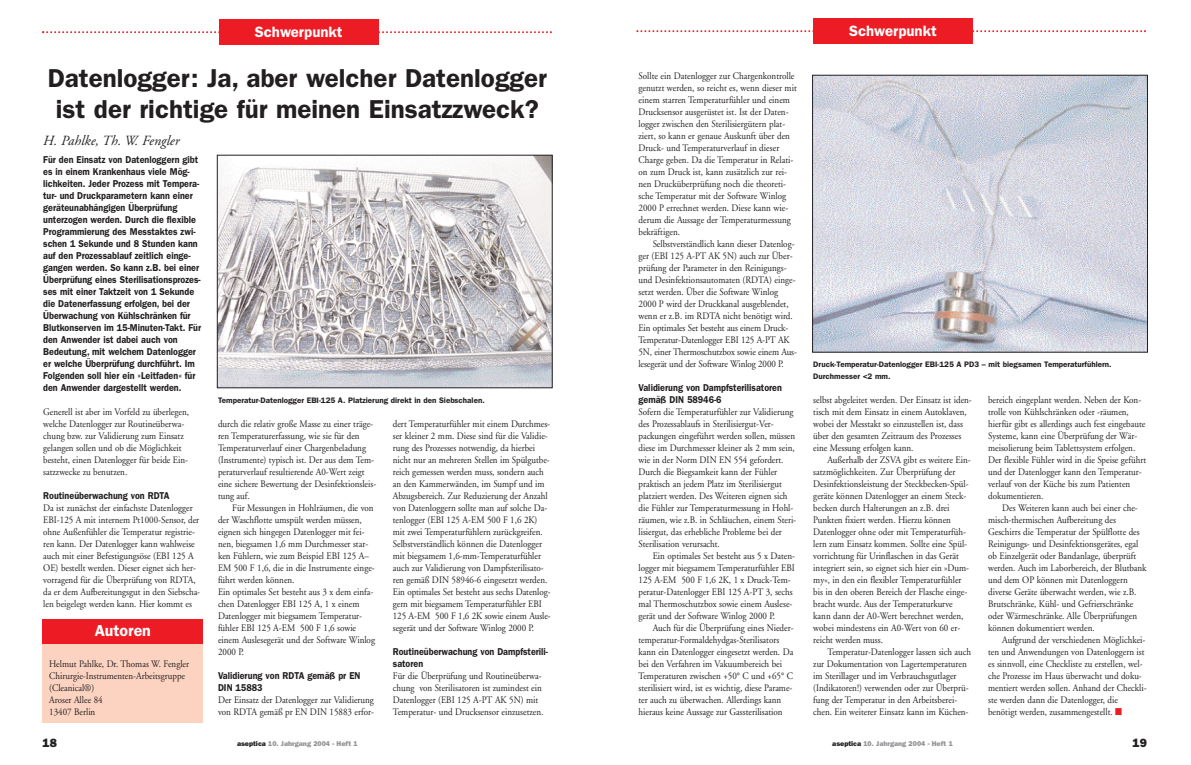
<style>
.page{position:relative;width:1191px;height:765px;background:#fff}
.page>*{position:absolute;margin:0;border:0;box-sizing:border-box;transform-origin:0 0}
.t1{font:600 26px/31.2px "Franklin Gothic";color:#231f20;text-align:center}
.t2{font:600 16px "Franklin Gothic";color:#fff}
.t3{font:600 15px "Franklin Gothic";color:#fff}
.t4{font:italic 14px "Adobe Garamond";color:#231f20}
.t5{font:800 12px "Franklin Gothic";color:#231f20}
.t6{font:10px/12px "Adobe Garamond";color:#231f20;scale:.9 1}
.t7{font:600 10px/12px "Franklin Gothic";color:#231f20;scale:.9 1}
.t8{font:600 8px/12px "Franklin Gothic";color:#231f20}
.t9{font:800 7px "Franklin Gothic";color:#939598}
.s1{color:#231f20}
.s2{color:#ed1c24}
</style>
<div class="page">
<svg style="left:636px;top:30px;width:510px;height:2px"></svg>
<div style="left:813px;top:19px;width:160px;height:25px;background:#ed1c24"></div>
<svg style="left:42px;top:31px;width:510px;height:2px"></svg>
<div style="left:219px;top:20px;width:160px;height:25px;background:#ed1c24"></div>
<div style="left:43px;top:623px;width:160px;height:100px;background:#fcd3c1"></div>
<div style="left:43px;top:620px;width:160px;height:24px;background:#ed1c24"></div>
<img style="left:219px;top:157px;width:331px;height:229px">
<div style="left:217px;top:155px;width:335px;height:233px;border:1px solid #231f20"></div>
<img style="left:814px;top:77px;width:332px;height:273px">
<div style="left:812px;top:75px;width:336px;height:277px;border:1px solid #231f20"></div>
<h3 class="t3" style="left:255px;top:26px;width:89px">Schwerpunkt</h3>
<h1 class="t1" style="left:48px;top:65px;width:501px">Datenlogger: Ja, aber welcher Datenlogger ist der richtige für meinen Einsatzzweck?</h1>
<h3 class="t4" style="left:43px;top:135px;width:138px">H. Pahlke, Th. W. Fengler</h3>
<p class="t7" style="left:43px;top:155px;width:177px">Für den Einsatz von Datenloggern gibt es in einem Krankenhaus viele Mög&shy;lichkeiten. Jeder Prozess mit Tempera&shy;tur- und Druckparametern kann einer geräteunabhängigen Überprüfung unterzogen werden. Durch die flexible Programmierung des Messtaktes zwi&shy;schen 1 Sekunde und 8 Stunden kann auf den Prozessablauf zeitlich einge&shy;gangen werden. So kann z.B. bei einer Überprüfung eines Sterilisationsprozes&shy;ses mit einer Taktzeit von 1 Sekunde die Datenerfassung erfolgen, bei der Überwachung von Kühlschränken für Blutkonserven im 15-Minuten-Takt. Für den Anwender ist dabei auch von Bedeutung, mit welchem Datenlogger er welche Überprüfung durchführt. Im Folgenden soll hier ein »Leitfaden« für den Anwender dargestellt werden.</p>
<p class="t6" style="left:43px;top:407px;width:163px">Generell ist aber im Vorfeld zu überlegen, welche Datenlogger zur Routineüberwa&shy;chung bzw. zur Validierung zum Einsatz gelangen sollen und ob die Möglichkeit besteht, einen Datenlogger für beide Ein&shy;satzzwecke zu benutzen.</p>
<p class="t7" style="left:43px;top:491px;width:142px">Routineüberwachung von RDTA</p>
<p class="t6" style="left:43px;top:503px;width:176px">Da ist zunächst der einfachste Datenlogger EBI-125 A mit internem Pt1000-Sensor, der ohne Außenfühler die Temperatur registrie&shy;ren kann. Der Datenlogger kann wahlweise auch mit einer Befestigungsöse (EBI 125 A OE) bestellt werden. Dieser eignet sich her&shy;vorragend für die Überprüfung von RDTA, da er dem Aufbereitungsgut in den Siebscha&shy;len beigelegt werden kann. Hier kommt es</p>
<p class="t8" style="left:218px;top:395px;width:268px">Temperatur-Datenlogger EBI-125 A. Platzierung direkt in den Siebschalen.</p>
<p class="t6" style="left:218px;top:419px;width:177px">durch die relativ große Masse zu einer träge&shy;ren Temperaturerfassung, wie sie für den Temperaturverlauf einer Chargenbeladung (Instrumente) typisch ist. Der aus dem Tem&shy;peraturverlauf resultierende A0-Wert zeigt eine sichere Bewertung der Desinfektionsleis&shy;tung auf.</p>
<p class="t6" style="left:218px;top:503px;width:176px;text-indent:14px">Für Messungen in Hohlräumen, die von der Waschflotte umspült werden müssen, eignen sich hingegen Datenlogger mit fei&shy;nen, biegsamen 1,6 mm Durchmesser star&shy;ken Fühlern, wie zum Beispiel EBI 125 A– EM 500 F 1,6, die in die Instrumente einge&shy;führt werden können.<br>Ein optimales Set besteht aus 3 x dem einfa&shy;chen Datenlogger EBI 125 A, 1 x einem Datenlogger mit biegsamem Temperatur&shy;fühler EBI 125 A-EM 500 F 1,6 sowie einem Auslesegerät und der Software Winlog 2000 P.</p>
<p class="t7" style="left:218px;top:671px;width:160px">Validierung von RDTA gemäß pr EN<br>DIN 15883</p>
<p class="t6" style="left:218px;top:695px;width:175px">Der Einsatz der Datenlogger zur Validierung von RDTA gemäß pr EN DIN 15883 erfor-</p>
<p class="t6" style="left:393px;top:419px;width:177px">dert Temperaturfühler mit einem Durchmes&shy;ser kleiner 2 mm. Diese sind für die Validie&shy;rung des Prozesses notwendig, da hierbei nicht nur an mehreren Stellen im Spülgutbe&shy;reich gemessen werden muss, sondern auch an den Kammerwänden, im Sumpf und im Abzugsbereich. Zur Reduzierung der Anzahl von Datenloggern sollte man auf solche Da&shy;tenlogger (EBI 125 A-EM 500 F 1,6 2K) mit zwei Temperaturfühlern zurückgreifen.<br>Selbstverständlich können die Datenlogger mit biegsamem 1,6-mm-Temperaturfühler auch zur Validierung von Dampfsterilisato&shy;ren gemäß DIN 58946-6 eingesetzt werden.<br>Ein optimales Set besteht aus sechs Datenlog&shy;gern mit biegsamem Temperaturfühler EBI 125 A-EM 500 F 1,6 2K sowie einem Ausle&shy;segerät und der Software Winlog 2000 P.</p>
<p class="t7" style="left:393px;top:647px;width:174px">Routineüberwachung von Dampfsterili&shy;satoren</p>
<p class="t6" style="left:393px;top:671px;width:169px">Für die Überprüfung und Routineüberwa&shy;chung von Sterilisatoren ist zumindest ein Datenlogger (EBI 125 A-PT AK 5N) mit Temperatur- und Drucksensor einzusetzen.</p>
<h2 class="t2" style="left:95px;top:625px;width:58px">Autoren</h2>
<p class="t6" style="left:49px;top:659px;width:157px">Helmut Pahlke, Dr. Thomas W. Fengler<br>Chirurgie-Instrumenten-Arbeitsgruppe (Cleanical®)<br>Aroser Allee 84<br>13407 Berlin</p>
<p class="t5" style="left:43px;top:739px;width:16px">18</p>
<p class="t9" style="left:237px;top:741px;width:122px"><span class="s1">aseptica</span> 10. Jahrgang 2004 - Heft 1</p>
<p class="t6" style="left:639px;top:71px;width:177px">Sollte ein Datenlogger zur Chargenkontrolle genutzt werden, so reicht es, wenn dieser mit einem starren Temperaturfühler und einem Drucksensor ausgerüstet ist. Ist der Daten&shy;logger zwischen den Sterilisiergütern plat&shy;ziert, so kann er genaue Auskunft über den Druck- und Temperaturverlauf in dieser Charge geben. Da die Temperatur in Relati&shy;on zum Druck ist, kann zusätzlich zur rei&shy;nen Drucküberprüfung noch die theoreti&shy;sche Temperatur mit der Software Winlog 2000 P errechnet werden. Diese kann wie&shy;derum die Aussage der Temperaturmessung bekräftigen.</p>
<p class="t6" style="left:639px;top:239px;width:178px;text-indent:14px">Selbstverständlich kann dieser Datenlog&shy;ger (EBI 125 A-PT AK 5N) auch zur Über&shy;prüfung der Parameter in den Reinigungs&shy;und Desinfektionsautomaten (RDTA) einge&shy;setzt werden. Über die Software Winlog 2000 P wird der Druckkanal ausgeblendet, wenn er z.B. im RDTA nicht benötigt wird.<br>Ein optimales Set besteht aus einem Druck-Temperatur-Datenlogger EBI 125 A-PT AK 5N, einer Thermoschutzbox sowie einem Aus&shy;lesegerät und der Software Winlog 2000 P.</p>
<p class="t7" style="left:639px;top:383px;width:161px">Validierung von Dampfsterilisatoren gemäß DIN 58946-6</p>
<p class="t6" style="left:639px;top:407px;width:177px">Sofern die Temperaturfühler zur Validierung des Prozessablaufs in Sterilisiergut-Ver&shy;packungen eingeführt werden sollen, müssen diese im Durchmesser kleiner als 2 mm sein, wie in der Norm DIN EN 554 gefordert.<br>Durch die Biegsamkeit kann der Fühler praktisch an jedem Platz im Sterilisiergut platziert werden. Des Weiteren eignen sich die Fühler zur Temperaturmessung in Hohl&shy;räumen, wie z.B. in Schläuchen, einem Steri&shy;lisiergut, das erhebliche Probleme bei der Sterilisation verursacht.</p>
<p class="t6" style="left:639px;top:551px;width:175px;text-indent:14px">Ein optimales Set besteht aus 5 x Daten&shy;logger mit biegsamem Temperaturfühler EBI 125 A-EM 500 F 1,6 2K, 1 x Druck-Tem&shy;peratur-Datenlogger EBI 125 A-PT 3, sechs mal Thermoschutzbox sowie einem Auslese&shy;gerät und der Software Winlog 2000 P.</p>
<p class="t6" style="left:639px;top:623px;width:174px;text-indent:14px">Auch für die Überprüfung eines Nieder&shy;temperatur-Formaldehydgas-Sterilisators kann ein Datenlogger eingesetzt werden. Da bei den Verfahren im Vakuumbereich bei Temperaturen zwischen +50° C und +65° C sterilisiert wird, ist es wichtig, diese Parame&shy;ter auch zu überwachen. Allerdings kann hieraus keine Aussage zur Gassterilisation</p>
<h3 class="t3" style="left:849px;top:25px;width:89px">Schwerpunkt</h3>
<p class="t8" style="left:813px;top:359px;width:300px">Druck-Temperatur-Datenlogger EBI-125 A PD3 – mit biegsamen Temperaturfühlern.<br>Durchmesser &lt;2 mm.</p>
<p class="t6" style="left:813px;top:395px;width:178px">selbst abgeleitet werden. Der Einsatz ist iden&shy;tisch mit dem Einsatz in einem Autoklaven, wobei der Messtakt so einzustellen ist, dass über den gesamten Zeitraum des Prozesses eine Messung erfolgen kann.</p>
<p class="t6" style="left:813px;top:455px;width:176px;text-indent:14px">Außerhalb der ZSVA gibt es weitere Ein&shy;satzmöglichkeiten. Zur Überprüfung der Desinfektionsleistung der Steckbecken-Spül&shy;geräte können Datenlogger an einem Steck&shy;becken durch Halterungen an z.B. drei Punkten fixiert werden. Hierzu können Datenlogger ohne oder mit Temperaturfüh&shy;lern zum Einsatz kommen. Sollte eine Spül&shy;vorrichtung für Urinflaschen in das Gerät integriert sein, so eignet sich hier ein »Dum&shy;my«, in den ein flexibler Temperaturfühler bis in den oberen Bereich der Flasche einge&shy;bracht wurde. Aus der Temperaturkurve kann dann der A0-Wert berechnet werden, wobei mindestens ein A0-Wert von 60 er&shy;reicht werden muss.</p>
<p class="t6" style="left:813px;top:647px;width:177px;text-indent:14px">Temperatur-Datenlogger lassen sich auch zur Dokumentation von Lagertemperaturen im Sterillager und im Verbrauchsgutlager (Indikatoren!) verwenden oder zur Überprü&shy;fung der Temperatur in den Arbeitsberei&shy;chen. Ein weiterer Einsatz kann im Küchen-</p>
<p class="t6" style="left:988px;top:395px;width:177px">bereich eingeplant werden. Neben der Kon&shy;trolle von Kühlschränken oder -räumen, hierfür gibt es allerdings auch fest eingebaute Systeme, kann eine Überprüfung der Wär&shy;meisolierung beim Tablettsystem erfolgen.<br>Der flexible Fühler wird in die Speise geführt und der Datenlogger kann den Temperatur&shy;verlauf von der Küche bis zum Patienten dokumentieren.</p>
<p class="t6" style="left:988px;top:503px;width:178px;text-indent:14px">Des Weiteren kann auch bei einer che&shy;misch-thermischen Aufbereitung des Geschirrs die Temperatur der Spülflotte des Reinigungs- und Desinfektionsgerätes, egal ob Einzelgerät oder Bandanlage, überprüft werden. Auch im Laborbereich, der Blutbank und dem OP können mit Datenloggern diverse Geräte überwacht werden, wie z.B.<br>Brutschränke, Kühl- und Gefrierschränke oder Wärmeschränke. Alle Überprüfungen können dokumentiert werden.</p>
<p class="t6" style="left:988px;top:635px;width:178px;text-indent:14px">Aufgrund der verschiedenen Möglichkei&shy;ten und Anwendungen von Datenloggern ist es sinnvoll, eine Checkliste zu erstellen, wel&shy;che Prozesse im Haus überwacht und doku&shy;mentiert werden sollen. Anhand der Checkli&shy;ste werden dann die Datenlogger, die benötigt werden, zusammengestellt. <span class="s2">■</span></p>
<p class="t9" style="left:832px;top:741px;width:122px"><span class="s1">aseptica</span> 10. Jahrgang 2004 - Heft 1</p>
<p class="t5" style="left:1133px;top:739px;width:16px">19</p>
</div>
